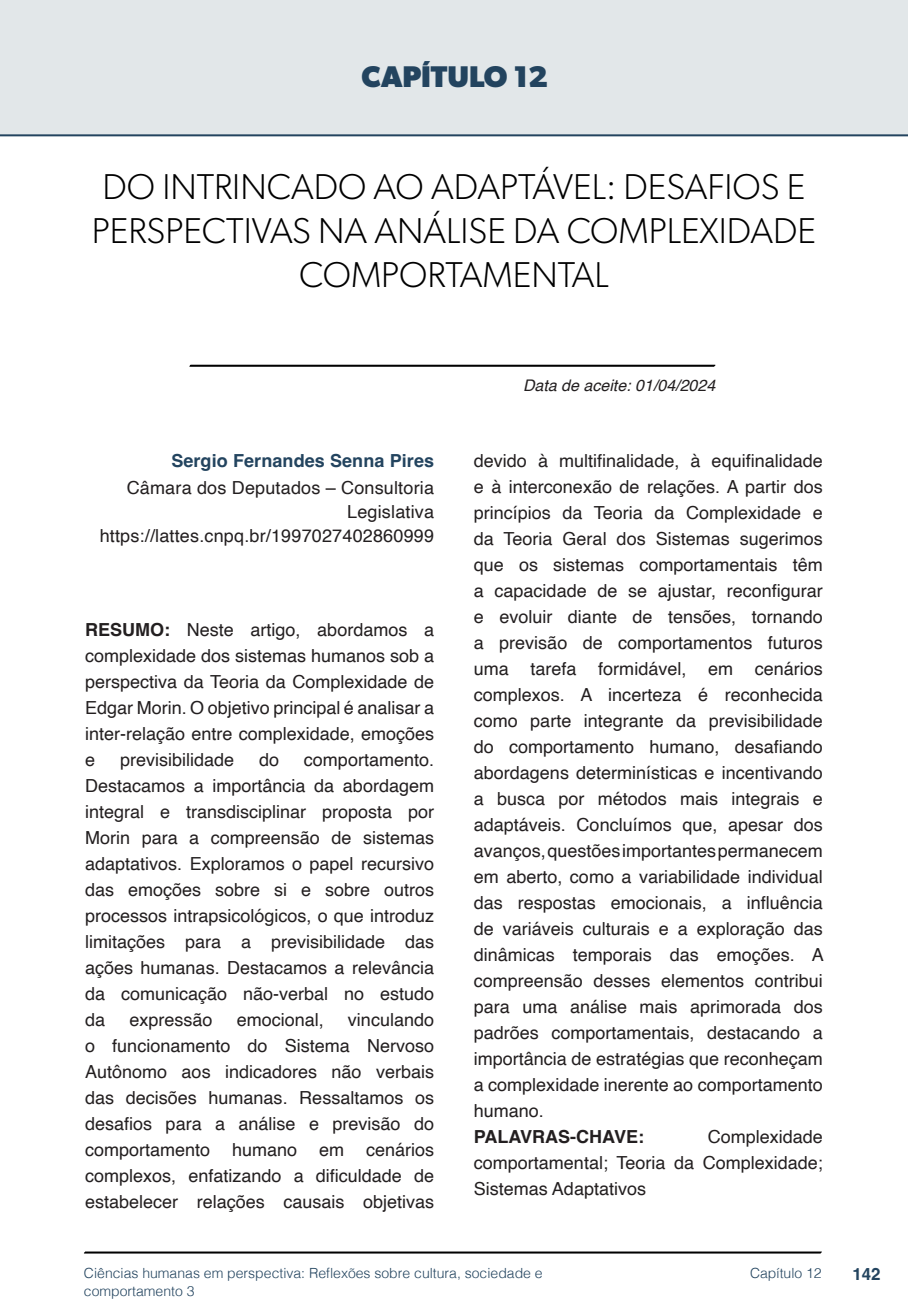
<style>
.page{position:relative;width:908px;height:1304px;background:#fff}
.page>*{position:absolute;margin:0;border:0;box-sizing:border-box;transform-origin:0 0}
.nome_artigos{font:300 36px/44px "Gibson";color:#000;text-align:center}
.capítulos{font:700 30px "Gibson";color:#23445f}
.Resumos_e_PC_TXT{font:18px/26px "Helvetica";color:#231f20;text-align:justify}
.info_autores{font:18px/24px "Helvetica";letter-spacing:.01em;color:#231f20;text-align:right}
.nome_autores{font:700 18px "Helvetica";letter-spacing:.005em;color:#23445f}
.Resumos_e_PC_TXT-2{font:700 18px "Helvetica";color:#231f20}
.t1{font:700 16.8px "Helvetica";color:#23445f}
.t2{font:italic 16px "Helvetica";color:#231f20}
.t3{font:300 14px/18px "Helvetica";color:#23445f}
.s1{font-weight:700}
</style>
<div class="page">
<svg style="left:84px;top:1251px;width:737px;height:3px;background:#515151"></svg>
<div style="left:0;top:0;width:907px;height:136px;background:#e2e7e9"></div>
<svg style="left:189px;top:364px;width:526px;height:3px;background:#4f4f4f"></svg>
<div style="left:44px;top:72px;width:68px;height:61px;background:#e2e7e9"></div>
<p class="capítulos" style="left:361px;top:58px;width:188px">CAPÍTULO 12</p>
<p class="nome_artigos" style="left:92px;top:164px;width:725px">DO INTRINCADO AO ADAPTÁVEL: DESAFIOS E<br>PERSPECTIVAS NA ANÁLISE DA COMPLEXIDADE<br>COMPORTAMENTAL</p>
<p class="nome_autores" style="left:171px;top:450px;width:264px">Sergio Fernandes Senna Pires</p>
<p class="info_autores" style="left:127px;top:477px;width:309px">Câmara dos Deputados – Consultoria<br>Legislativa</p>
<p class="info_autores" style="left:100px;top:525px;width:336px">https://lattes.cnpq.br/1997027402860999</p>
<p class="Resumos_e_PC_TXT" style="left:85px;top:618px;width:350px"><span class="s1">RESUMO:</span> Neste artigo, abordamos a complexidade dos sistemas humanos sob a perspectiva da Teoria da Complexidade de Edgar Morin. O objetivo principal é analisar a inter-relação entre complexidade, emoções e</p>
<p class="Resumos_e_PC_TXT" style="left:120px;top:748px;width:116px">previsibilidade</p>
<p class="Resumos_e_PC_TXT" style="left:259px;top:748px;width:22px">do</p>
<p class="Resumos_e_PC_TXT" style="left:85px;top:748px;width:350px;text-indent:219px">comportamento.<br>Destacamos a importância da abordagem integral e transdisciplinar proposta por Morin para a compreensão de sistemas adaptativos. Exploramos o papel recursivo das emoções sobre si e sobre outros processos intrapsicológicos, o que introduz limitações para a previsibilidade das ações humanas. Destacamos a relevância da comunicação não-verbal no estudo da</p>
<p class="Resumos_e_PC_TXT" style="left:85px;top:1008px;width:350px;text-indent:263px">vinculando o funcionamento do Sistema Nervoso Autônomo aos indicadores não verbais das decisões humanas. Ressaltamos os desafios para a análise e previsão do comportamento humano em cenários complexos, enfatizando a dificuldade de estabelecer relações causais objetivas</p>
<p class="Resumos_e_PC_TXT" style="left:129px;top:1008px;width:85px">expressão</p>
<p class="Resumos_e_PC_TXT" style="left:236px;top:1008px;width:89px">emocional,</p>
<p class="t2" style="left:523px;top:373px;width:194px">Data de aceite: 01/04/2024</p>
<p class="Resumos_e_PC_TXT" style="left:473px;top:448px;width:351px">devido à multifinalidade, à equifinalidade e à interconexão de relações. A partir dos princípios da Teoria da Complexidade e da Teoria Geral dos Sistemas sugerimos que os sistemas comportamentais têm a capacidade de se ajustar, reconfigurar e evoluir diante de tensões, tornando a previsão de comportamentos futuros uma tarefa formidável, em cenários complexos. A incerteza é reconhecida como parte integrante da previsibilidade do comportamento humano, desafiando abordagens determinísticas e incentivando a busca por métodos mais integrais e adaptáveis. Concluímos que, apesar dos avanços, questões importantes permanecem em aberto, como a variabilidade individual das respostas emocionais, a influência de variáveis culturais e a exploração das dinâmicas temporais das emoções. A compreensão desses elementos contribui para uma análise mais aprimorada dos padrões comportamentais, destacando a importância de estratégias que reconheçam a complexidade inerente ao comportamento humano.</p>
<p class="Resumos_e_PC_TXT-2" style="left:473px;top:1126px;width:172px">PALAVRAS-CHAVE:</p>
<p class="Resumos_e_PC_TXT" style="left:473px;top:1124px;width:350px;text-indent:234px">Complexidade comportamental; Teoria da Complexidade; Sistemas Adaptativos</p>
<p class="t3" style="left:84px;top:1263px;width:460px">Ciências humanas em perspectiva: Reflexões sobre cultura, sociedade e comportamento 3</p>
<p class="t3" style="left:749px;top:1263px;width:73px">Capítulo 12</p>
<p class="t1" style="left:851px;top:1264px;width:30px">142</p>
</div>
